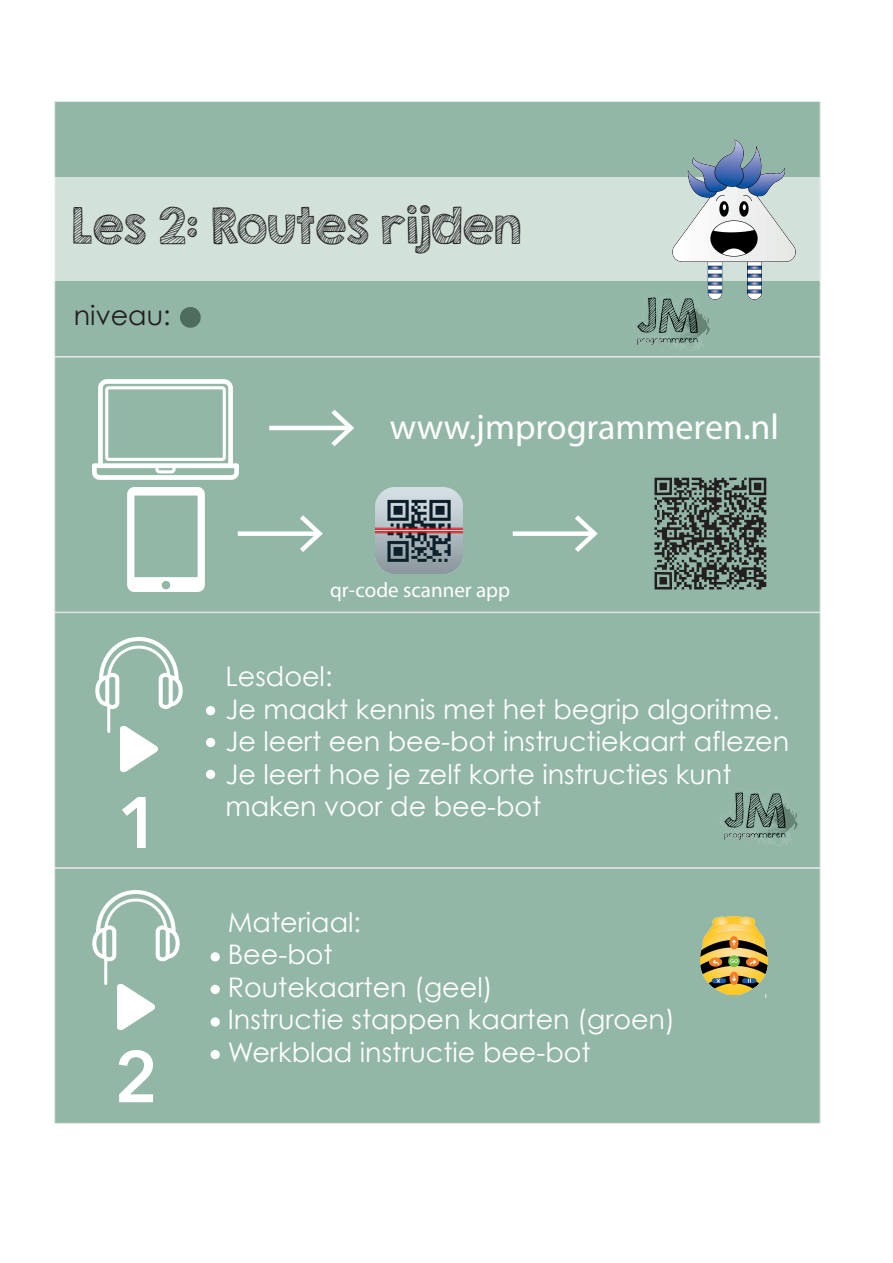
<style>
.page{position:relative;width:893px;height:1263px;background:#fff}
.page>*{position:absolute;margin:0;border:0;box-sizing:border-box;transform-origin:0 0}
.t1{font:600 72px "Avenir Next";color:#fff}
.t2{font:45px "KG Second Chances Sketch";color:#231f20}
.t3{font:36px "Myriad Pro";color:#fff}
.t4{font:27px/32.4px "Century Gothic";color:#fff}
.t5{font:27px "Century Gothic";color:#231f20}
.t6{font:21px "Myriad Pro";color:#fff}
</style>
<div class="page">
<div style="left:55px;top:101px;width:765px;height:256px;background:#93b7a7;border:1px solid #e6e7e9"></div>
<div style="left:55px;top:177px;width:765px;height:104px;background:#d2e1da"></div>
<div style="left:180px;top:307px;width:21px;height:21px;background:#4e6d5d;border-radius:50%"></div>
<div style="left:55px;top:357px;width:765px;height:255px;background:#93b7a7;border:1px solid #e6e7e9"></div>
<img style="left:93px;top:380px;width:145px;height:99px">
<hr style="left:269px;top:426px;width:80px;height:4px;background:#fff">
<svg style="left:331px;top:410px;width:23px;height:36px"></svg>
<img style="left:128px;top:487px;width:76px;height:104px">
<div style="left:238px;top:531px;width:80px;height:5px;background:#fff"></div>
<svg style="left:300px;top:515px;width:23px;height:37px"></svg>
<img style="left:376px;top:487px;width:86px;height:87px">
<div style="left:513px;top:531px;width:80px;height:5px;background:#fff"></div>
<svg style="left:575px;top:515px;width:23px;height:37px"></svg>
<svg style="left:654px;top:478px;width:112px;height:111px"></svg>
<div style="left:55px;top:612px;width:765px;height:256px;background:#93b7a7;border:1px solid #e6e7e9"></div>
<div style="left:206px;top:706px;width:9px;height:9px;background:#fff;border-radius:50%"></div>
<div style="left:206px;top:738px;width:9px;height:9px;background:#fff;border-radius:50%"></div>
<img style="left:95px;top:638px;width:88px;height:94px">
<img style="left:120px;top:727px;width:38px;height:44px">
<div style="left:206px;top:770px;width:9px;height:9px;background:#fff;border-radius:50%"></div>
<div style="left:55px;top:868px;width:765px;height:255px;background:#93b7a7;border:1px solid #e6e7e9"></div>
<img style="left:92px;top:890px;width:88px;height:95px">
<img style="left:117px;top:985px;width:38px;height:44px">
<img style="left:700px;top:916px;width:67px;height:81px">
<div style="left:211px;top:952px;width:9px;height:9px;background:#fff;border-radius:50%"></div>
<div style="left:211px;top:985px;width:9px;height:9px;background:#fff;border-radius:50%"></div>
<div style="left:211px;top:1017px;width:9px;height:9px;background:#fff;border-radius:50%"></div>
<div style="left:211px;top:1050px;width:9px;height:9px;background:#fff;border-radius:50%"></div>
<img style="left:632px;top:297px;width:79px;height:62px">
<img style="left:724px;top:792px;width:74px;height:54px">
<img style="left:672px;top:139px;width:123px;height:161px">
<h2 class="t2" style="left:72px;top:197px;width:452px">Les 2: Routes rijden</h2>
<p class="t5" style="left:74px;top:298px;width:98px">niveau:</p>
<h1 class="t1" style="left:117px;top:761px;width:45px">1</h1>
<h1 class="t1" style="left:114px;top:1015px;width:45px">2</h1>
<h3 class="t3" style="left:390px;top:404px;width:391px">www.jmprogrammeren.nl</h3>
<p class="t6" style="left:330px;top:577px;width:182px">qr-code scanner app</p>
<p class="t4" style="left:225px;top:660px;width:565px">Lesdoel:<br>Je maakt kennis met het begrip algoritme.<br>Je leert een bee-bot instructiekaart aflezen<br>Je leert hoe je zelf korte instructies kunt maken voor de bee-bot</p>
<p class="t4" style="left:228px;top:906px;width:449px">Materiaal:<br>Bee-bot<br>Routekaarten (geel)<br>Instructie stappen kaarten (groen)<br>Werkblad instructie bee-bot</p>
</div>
